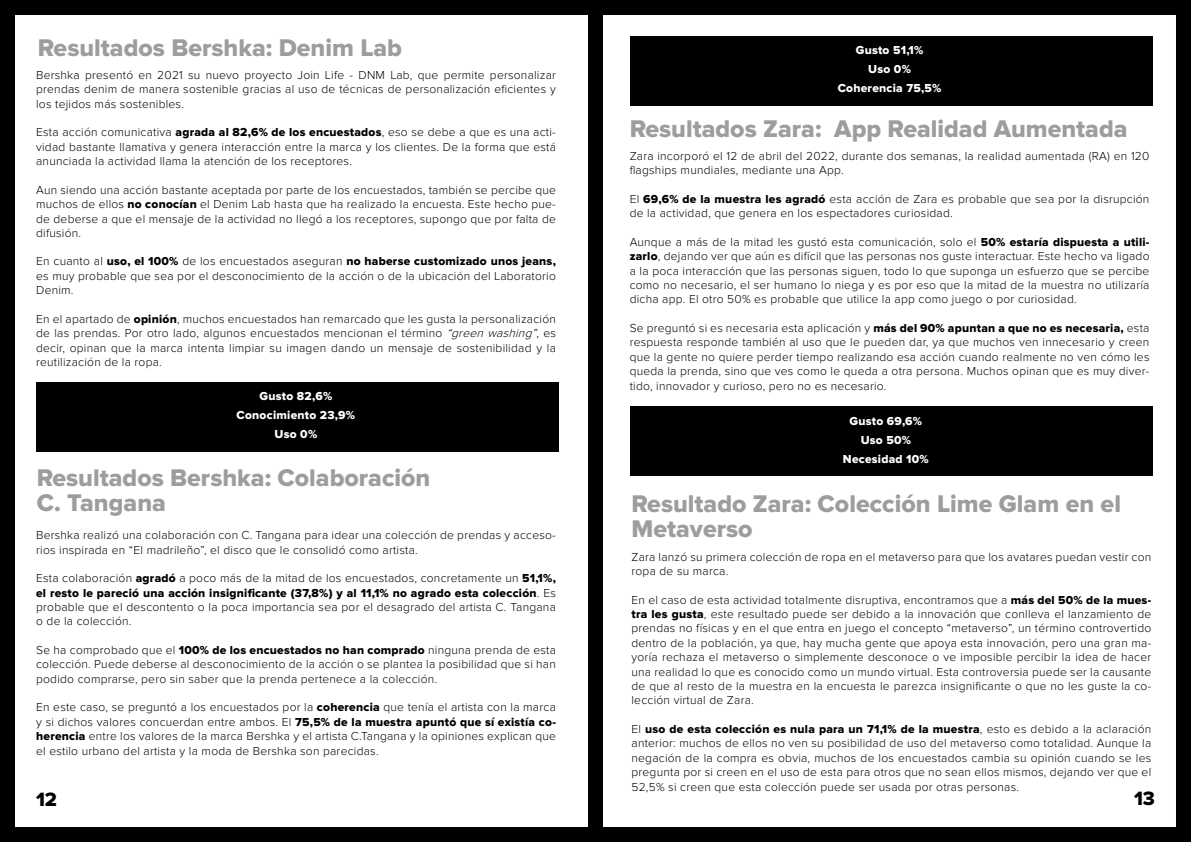
<style>
.page{position:relative;width:1191px;height:842px;background:#fff}
.page>*{position:absolute;margin:0;border:0;box-sizing:border-box;transform-origin:0 0}
.t1{font:25px/25px "Proxima Nova Extrabld";color:#9d9d9c}
.t2{font:20px "Proxima Nova Extrabld";color:#000}
.t3{font:300 12px/14.4px "Proxima Nova";letter-spacing:.02em;color:#000;text-align:justify}
.t4{font:12px "Proxima Nova Extrabld";letter-spacing:.02em;color:#000}
.t5{font:12px/19.2px "Proxima Nova Extrabld";letter-spacing:.02em;color:#fff;text-align:center}
.s1{font-family:"Proxima Nova Extrabld";font-weight:400}
.s2{font-family:"Proxima Nova";font-weight:300}
.s3{font-style:italic}
</style>
<div class="page">
<div style="left:588px;top:0;width:15px;height:828px;background:#000"></div>
<div style="left:0;top:0;width:1191px;height:842px;border:15px solid #000"></div>
<div style="left:36px;top:382px;width:523px;height:70px;background:#000"></div>
<div style="left:630px;top:36px;width:522px;height:70px;background:#000"></div>
<div style="left:630px;top:407px;width:523px;height:69px;background:#000"></div>
<h1 class="t1" style="left:38px;top:36px;width:366px">Resultados Bershka: Denim Lab</h1>
<p class="t3" style="left:36px;top:68px;width:521px">Bershka presentó en 2021 su nuevo proyecto Join Life - DNM Lab, que permite personalizar prendas denim de manera sostenible gracias al uso de técnicas de personalización eficientes y los tejidos más sostenibles.</p>
<p class="t3" style="left:36px;top:125px;width:521px">Esta acción comunicativa <span class="s1">agrada al 82,6% de los encuestados</span>, eso se debe a que es una acti&shy;vidad bastante llamativa y genera interacción entre la marca y los clientes. De la forma que está anunciada la actividad llama la atención de los receptores.</p>
<p class="t3" style="left:36px;top:183px;width:521px">Aun siendo una acción bastante aceptada por parte de los encuestados, también se percibe que muchos de ellos <span class="s1">no conocían</span> el Denim Lab hasta que ha realizado la encuesta. Este hecho pue&shy;de deberse a que el mensaje de la actividad no llegó a los receptores, supongo que por falta de difusión.</p>
<p class="t4" style="left:36px;top:255px;width:521px"><span class="s2">En cuanto al</span> uso, el 100% <span class="s2">de los encuestados aseguran</span> no haberse customizado unos jeans,</p>
<p class="t3" style="left:36px;top:269px;width:521px">es muy probable que sea por el desconocimiento de la acción o de la ubicación del Laboratorio<br>Denim.</p>
<p class="t3" style="left:36px;top:312px;width:521px">En el apartado de <span class="s1">opinión</span>, muchos encuestados han remarcado que les gusta la personalización de las prendas. Por otro lado, algunos encuestados mencionan el término <span class="s3">“green washing”,</span> es decir, opinan que la marca intenta limpiar su imagen dando un mensaje de sostenibilidad y la reutilización de la ropa.</p>
<p class="t5" style="left:237px;top:386px;width:120px">Gusto 82,6%<br>Conocimiento 23,9%<br>Uso 0%</p>
<h1 class="t1" style="left:37px;top:466px;width:395px">Resultados Bershka: Colaboración<br>C. Tangana</h1>
<p class="t3" style="left:36px;top:528px;width:521px">Bershka realizó una colaboración con C. Tangana para idear una colección de prendas y acceso&shy;rios inspirada en “El madrileño”, el disco que le consolidó como artista.</p>
<p class="t3" style="left:36px;top:571px;width:521px">Esta colaboración <span class="s1">agradó</span> a poco más de la mitad de los encuestados, concretamente un <span class="s1">51,1%,</span></p>
<p class="t4" style="left:36px;top:586px;width:521px">el resto le pareció una acción insignificante (37,8%) y al 11,1% no agrado esta colección<span class="s2">. Es</span></p>
<p class="t3" style="left:36px;top:600px;width:521px">probable que el descontento o la poca importancia sea por el desagrado del artista C. Tangana o de la colección.</p>
<p class="t3" style="left:36px;top:643px;width:521px">Se ha comprobado que el <span class="s1">100% de los encuestados no han comprado</span> ninguna prenda de esta colección. Puede deberse al desconocimiento de la acción o se plantea la posibilidad que si han podido comprarse, pero sin saber que la prenda pertenece a la colección.</p>
<p class="t3" style="left:36px;top:700px;width:521px">En este caso, se preguntó a los encuestados por la <span class="s1">coherencia</span> que tenía el artista con la marca y si dichos valores concuerdan entre ambos. El <span class="s1">75,5% de la muestra apuntó que sí existía co&shy;herencia</span> entre los valores de la marca Bershka y el artista C.Tangana y la opiniones explican que el estilo urbano del artista y la moda de Bershka son parecidas.</p>
<p class="t5" style="left:837px;top:40px;width:105px">Gusto 51,1%<br>Uso 0%<br>Coherencia 75,5%</p>
<h1 class="t1" style="left:629px;top:117px;width:499px">Resultados Zara: App Realidad Aumentada</h1>
<p class="t3" style="left:629px;top:149px;width:521px">Zara incorporó el 12 de abril del 2022, durante dos semanas, la realidad aumentada (RA) en 120 flagships mundiales, mediante una App.</p>
<p class="t3" style="left:629px;top:192px;width:521px">El <span class="s1">69,6% de la muestra les agradó</span> esta acción de Zara es probable que sea por la disrupción de la actividad, que genera en los espectadores curiosidad.</p>
<p class="t3" style="left:629px;top:235px;width:521px">Aunque a más de la mitad les gustó esta comunicación, solo el <span class="s1">50% estaría dispuesta a utili&shy;zarlo</span>, dejando ver que aún es difícil que las personas nos guste interactuar. Este hecho va ligado a la poca interacción que las personas siguen, todo lo que suponga un esfuerzo que se percibe como no necesario, el ser humano lo niega y es por eso que la mitad de la muestra no utilizaría dicha app. El otro 50% es probable que utilice la app como juego o por curiosidad.</p>
<p class="t3" style="left:629px;top:321px;width:521px">Se preguntó si es necesaria esta aplicación y <span class="s1">más del 90% apuntan a que no es necesaria,</span> esta respuesta responde también al uso que le pueden dar, ya que muchos ven innecesario y creen que la gente no quiere perder tiempo realizando esa acción cuando realmente no ven cómo les queda la prenda, sino que ves como le queda a otra persona. Muchos opinan que es muy diver&shy;tido, innovador y curioso, pero no es necesario.</p>
<p class="t5" style="left:843px;top:411px;width:87px">Gusto 69,6%<br>Uso 50%<br>Necesidad 10%</p>
<h1 class="t1" style="left:631px;top:492px;width:491px">Resultado Zara: Colección Lime Glam en el<br>Metaverso</h1>
<p class="t3" style="left:631px;top:549px;width:521px">Zara lanzó su primera colección de ropa en el metaverso para que los avatares puedan vestir con ropa de su marca.</p>
<p class="t3" style="left:631px;top:592px;width:521px">En el caso de esta actividad totalmente disruptiva, encontramos que a <span class="s1">más del 50% de la mues&shy;tra les gusta</span>, este resultado puede ser debido a la innovación que conlleva el lanzamiento de prendas no físicas y en el que entra en juego el concepto “metaverso”, un término controvertido dentro de la población, ya que, hay mucha gente que apoya esta innovación, pero una gran ma&shy;yoría rechaza el metaverso o simplemente desconoce o ve imposible percibir la idea de hacer una realidad lo que es conocido como un mundo virtual. Esta controversia puede ser la causante de que al resto de la muestra en la encuesta le parezca insignificante o que no les guste la co&shy;lección virtual de Zara.</p>
<p class="t4" style="left:631px;top:722px;width:521px"><span class="s2">El</span> uso de esta colección es nula para un 71,1% de la muestra<span class="s2">, esto es debido a la aclaración</span></p>
<p class="t3" style="left:631px;top:736px;width:521px">anterior: muchos de ellos no ven su posibilidad de uso del metaverso como totalidad. Aunque la negación de la compra es obvia, muchos de los encuestados cambia su opinión cuando se les pregunta por si creen en el uso de esta para otros que no sean ellos mismos, dejando ver que el 52,5% si creen que esta colección puede ser usada por otras personas.</p>
<h2 class="t2" style="left:36px;top:788px;width:23px">12</h2>
<h2 class="t2" style="left:1134px;top:787px;width:22px">13</h2>
</div>
